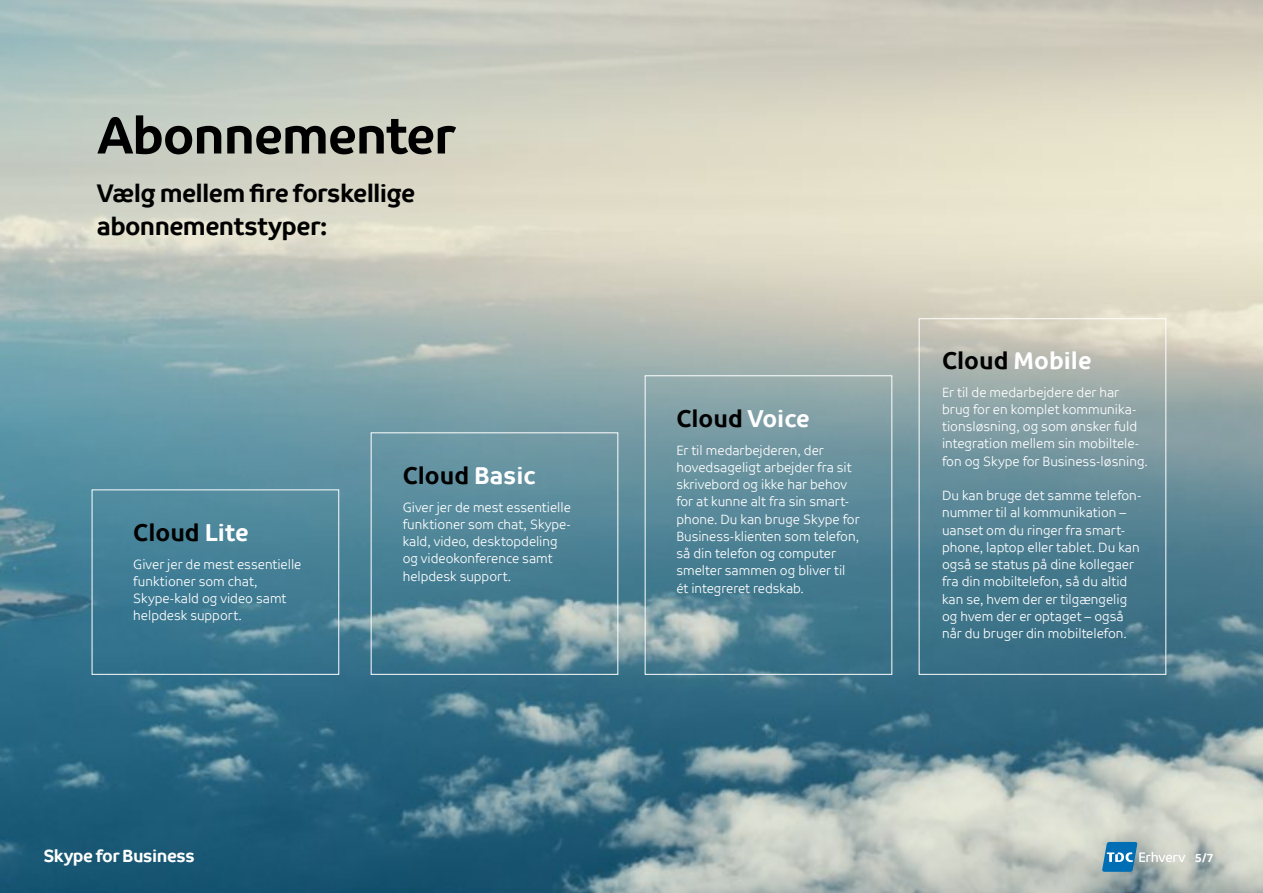
<style>
.page{position:relative;width:1263px;height:893px;background:#fff}
.page>*{position:absolute;margin:0;border:0;box-sizing:border-box;transform-origin:0 0}
.t1{font:700 52.5px "TDC";letter-spacing:-.025em;color:#000}
.t2{font:700 25.5px/33px "TDC";letter-spacing:-.025em;color:#000}
.t3{font:700 24.45px "TDC";color:#000}
.t4{font:700 24.45px "TDC";color:#fff}
.t5{font:700 17.85px "TDC";letter-spacing:-.025em;color:#fff}
.t6{font:13.5px/17.2px "TDC Light";color:#fff}
.t7{font:700 12px "TDC";color:#fff}
.s1{color:#fff}
.s2{color:#000}
</style>
<div class="page">
<img style="left:0;top:0;width:1263px;height:893px">
<svg style="left:1102px;top:842px;width:83px;height:30px;background:#86adbf"></svg>
<div style="left:371px;top:432px;width:247px;height:243px;border:1px solid #fff"></div>
<div style="left:645px;top:375px;width:247px;height:300px;border:1px solid #fff"></div>
<div style="left:919px;top:318px;width:247px;height:357px;border:1px solid #fff"></div>
<div style="left:92px;top:489px;width:247px;height:186px;border:1px solid #fff"></div>
<h1 class="t1" style="left:97px;top:103px;width:360px">Abonnementer</h1>
<h2 class="t2" style="left:97px;top:176px;width:320px">Vælg mellem fire forskellige abonnementstyper:</h2>
<h3 class="t3" style="left:133px;top:517px;width:117px">Cloud <span class="s1">Lite</span></h3>
<p class="t6" style="left:133px;top:555px;width:170px">Giver jer de mest essentielle funktioner som chat,<br>Skype-kald og video samt helpdesk support.</p>
<h3 class="t3" style="left:403px;top:460px;width:135px">Cloud <span class="s1">Basic</span></h3>
<p class="t6" style="left:403px;top:498px;width:170px">Giver jer de mest essentielle funktioner som chat, Skype&shy;kald, video, desktopdeling og videokonference samt helpdesk support.</p>
<h3 class="t3" style="left:676px;top:403px;width:135px">Cloud <span class="s1">Voice</span></h3>
<p class="t6" style="left:676px;top:441px;width:185px">Er til medarbejderen, der hovedsageligt arbejder fra sit skrivebord og ikke har behov for at kunne alt fra sin smart&shy;phone. Du kan bruge Skype for<br>Business-klienten som telefon, så din telefon og computer smelter sammen og bliver til ét integreret redskab.</p>
<h3 class="t4" style="left:942px;top:345px;width:151px"><span class="s2">Cloud</span> Mobile</h3>
<p class="t6" style="left:942px;top:383px;width:207px">Er til de medarbejdere der har brug for en komplet kommunika&shy;tionsløsning, og som ønsker fuld integration mellem sin mobiltele&shy;fon og Skype for Business-løsning.</p>
<p class="t6" style="left:942px;top:487px;width:201px">Du kan bruge det samme telefon&shy;nummer til al kommunikation – uanset om du ringer fra smart&shy;phone, laptop eller tablet. Du kan også se status på dine kollegaer fra din mobiltelefon, så du altid kan se, hvem der er tilgængelig og hvem der er optaget – også når du bruger din mobiltelefon.</p>
<h3 class="t5" style="left:44px;top:845px;width:152px">Skype for Business</h3>
<p class="t7" style="left:1195px;top:850px;width:20px">5/7</p>
</div>
